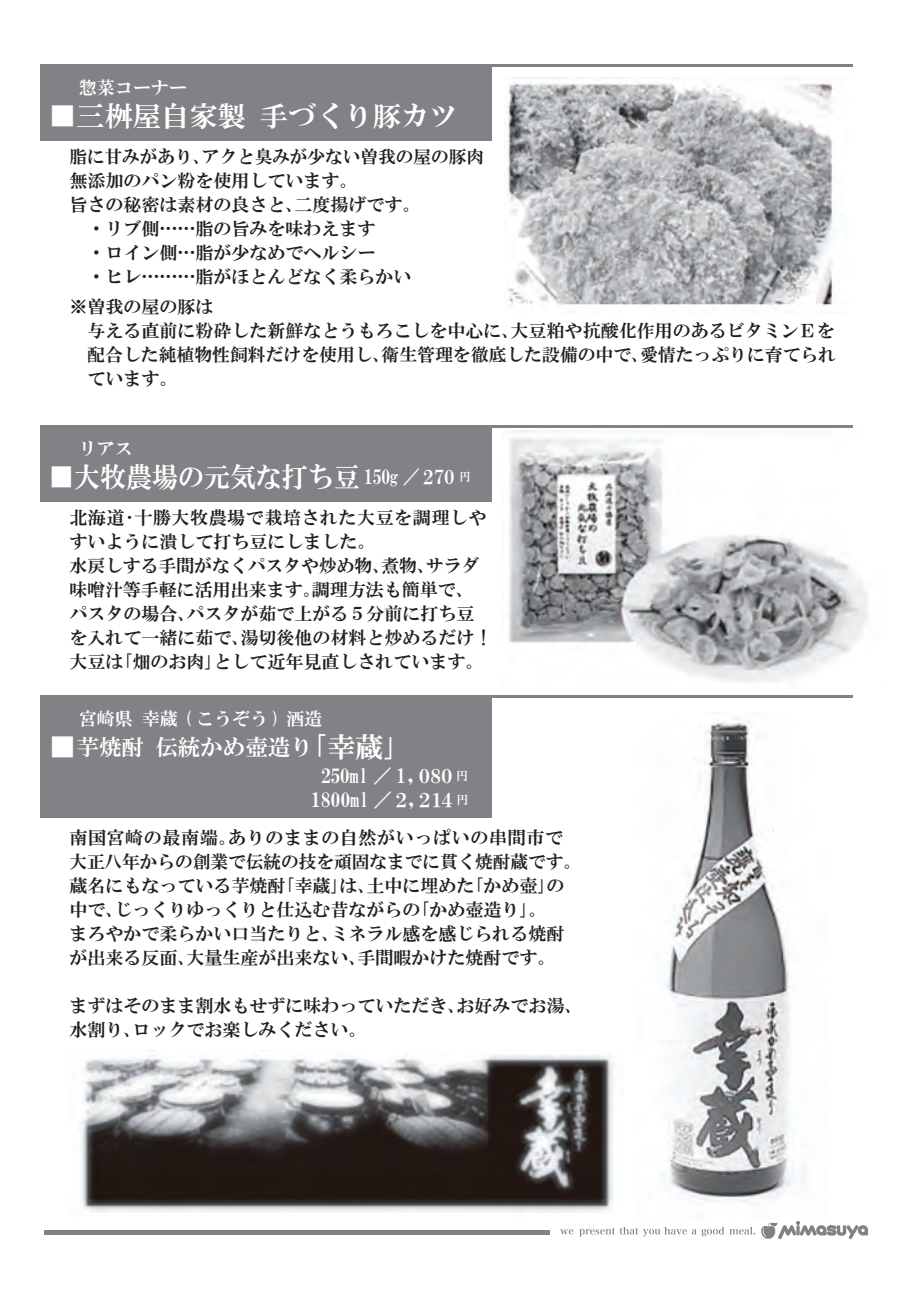
<style>
.page{position:relative;width:919px;height:1289px;background:#fff}
.page>*{position:absolute;margin:0;border:0;box-sizing:border-box;transform-origin:0 0}
.t1{font:28.2px "HG Mincho E";color:#fff;scale:.92 1}
.t2{font:28.2px "HG Mincho E";color:#fff}
.t3{font:22.5px "HG Mincho E";color:#fff}
.t4{font:19.5px/24px "HG Mincho E";color:#fff;text-align:center;scale:.96 1}
.t5{font:18px/24px "HG Mincho E";color:#231f20}
.t6{font:18px "HG Mincho E";color:#fff}
.s1{font-size:19.5px}
.s2{font-size:28.2px}
.s3{font-size:12px}
</style>
<div class="page">
<div style="left:44px;top:1229px;width:505px;height:5px;background:#808285"></div>
<svg style="left:560px;top:1229px;width:13px;height:5px"></svg>
<svg style="left:579px;top:1221px;width:289px;height:18px"></svg>
<hr style="left:40px;top:64px;width:812px;height:2px;background:#808285">
<div style="left:40px;top:64px;width:451px;height:76px;background:#808285"></div>
<hr style="left:40px;top:425px;width:812px;height:2px;background:#808285">
<div style="left:40px;top:425px;width:451px;height:76px;background:#808285"></div>
<hr style="left:40px;top:696px;width:812px;height:2px;background:#808285">
<div style="left:40px;top:696px;width:451px;height:121px;background:#808285"></div>
<img style="left:504px;top:78px;width:333px;height:235px">
<img style="left:508px;top:430px;width:360px;height:252px">
<img style="left:666px;top:716px;width:140px;height:489px">
<img style="left:79px;top:1050px;width:535px;height:163px">
<p class="t6" style="left:79px;top:78px;width:110px">惣菜コーナー</p>
<h1 class="t2" style="left:48px;top:101px;width:410px">■三桝屋自家製 手づくり豚カツ</h1>
<p class="t5" style="left:69px;top:144px;width:416px">脂に甘みがあり､アクと臭みが少ない曽我の屋の豚肉無添加のパン粉を使用しています｡<br>旨さの秘密は素材の良さと､二度揚げです｡<br>　・リブ側……脂の旨みを味わえます<br>　・ロイン側…脂が少なめでヘルシー<br>　・ヒレ………脂がほとんどなく柔らかい</p>
<p class="t5" style="left:69px;top:294px;width:145px">※曽我の屋の豚は</p>
<p class="t5" style="left:69px;top:318px;width:767px">　与える直前に粉砕した新鮮なとうもろこしを中心に､大豆粕や抗酸化作用のあるビタミンＥを</p>
<p class="t5" style="left:87px;top:342px;width:750px">配合した純植物性飼料だけを使用し､衛生管理を徹底した設備の中で､愛情たっぷりに育てられ</p>
<p class="t5" style="left:69px;top:366px;width:100px">　ています｡</p>
<p class="t6" style="left:79px;top:439px;width:56px">リアス</p>
<h1 class="t1" style="left:48px;top:462px;width:460px">■大牧農場の元気な打ち豆 <span class="s1">150g ／２７０</span><sup>円</sup></h1>
<p class="t5" style="left:69px;top:505px;width:420px">北海道･十勝大牧農場で栽培された大豆を調理しやすいように潰して打ち豆にしました｡<br>水戻しする手間がなくパスタや炒め物､煮物､サラダ味噌汁等手軽に活用出来ます｡調理方法も簡単で､<br>パスタの場合､パスタが茹で上がる５分前に打ち豆を入れて一緒に茹で､湯切後他の材料と炒めるだけ !大豆は｢畑のお肉｣として近年見直しされています｡</p>
<p class="t6" style="left:79px;top:709px;width:245px">宮崎県 幸蔵 ( こうぞう ) 酒造</p>
<p class="t3" style="left:48px;top:735px;width:351px"><span class="s2">■</span>芋焼酎 伝統かめ壺造り<span class="s2">｢幸蔵｣</span></p>
<p class="t4" style="left:311px;top:763px;width:165px">250ml ／ 1,０８０<span class="s3">円<br></span>1800ml ／２,２１４<span class="s3">円</span></p>
<p class="t5" style="left:69px;top:825px;width:504px">南国宮崎の最南端｡ありのままの自然がいっぱいの串間市で大正八年からの創業で伝統の技を頑固なまでに貫く焼酎蔵です｡蔵名にもなっている芋焼酎｢幸蔵｣は､土中に埋めた｢かめ壺｣の中で､じっくりゆっくりと仕込む昔ながらの｢かめ壺造り｣｡<br>まろやかで柔らかい口当たりと､ミネラル感を感じられる焼酎が出来る反面､大量生産が出来ない､手間暇かけた焼酎です｡</p>
<p class="t5" style="left:69px;top:993px;width:505px">まずはそのまま割水もせずに味わっていただき､お好みでお湯､水割り､ロックでお楽しみください｡</p>
</div>
